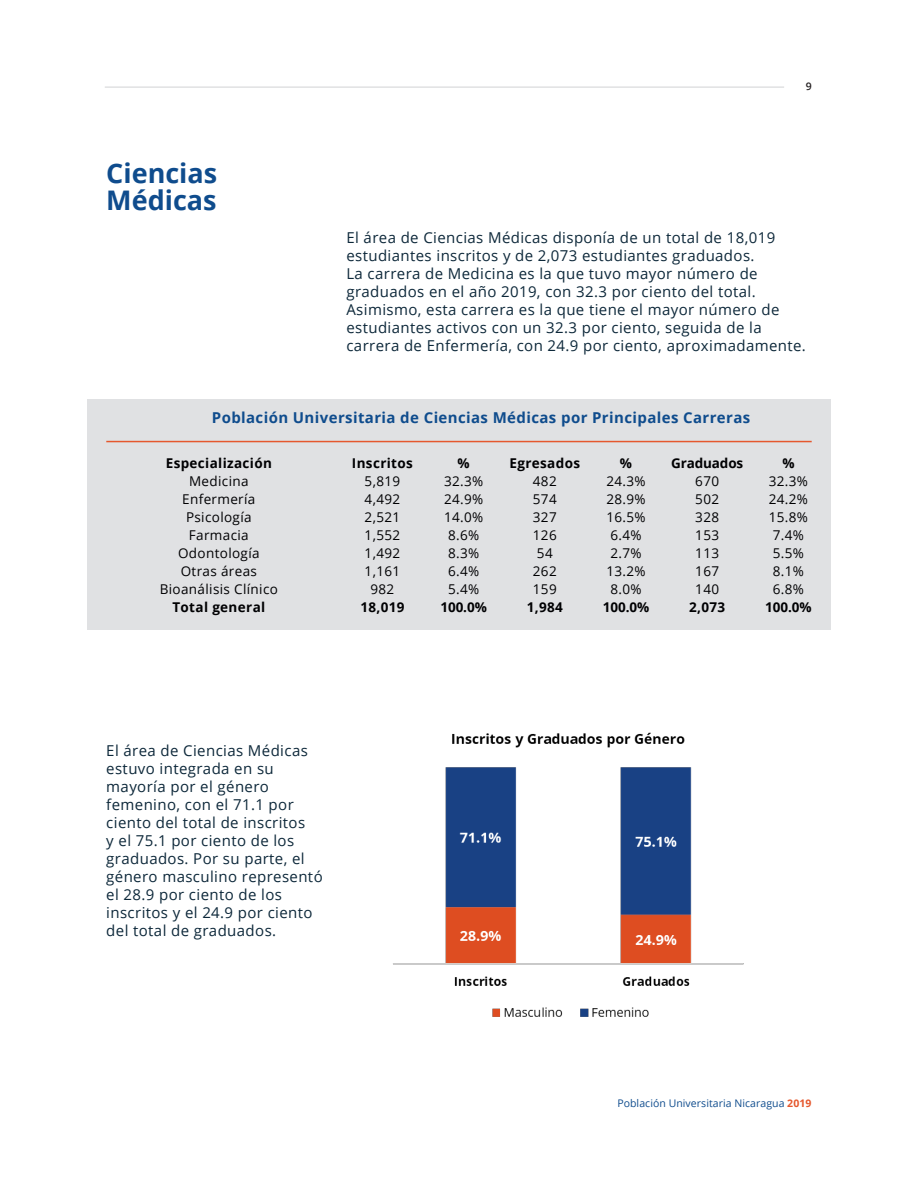
<style>
.page{position:relative;width:918px;height:1188px;background:#fff}
.page>*{position:absolute;margin:0;border:0;box-sizing:border-box;transform-origin:0 0}
.Título_de_capítulo{font:700 27px/27px "Open Sans";color:#0f4c8d}
.Texto_independiente{font:15px/18px "Open Sans";letter-spacing:.025em;color:#0d283a}
.Texto_independiente-2{font:700 15px "Open Sans";letter-spacing:.025em;color:#0f4c8d}
.Texto_independiente-3{font:13.5px "Open Sans";letter-spacing:.025em;color:#000002}
.Texto_independiente-4{font:700 13.5px "Open Sans";letter-spacing:.025em;color:#000002}
.Texto_independiente-5{font:700 13.5px "Open Sans";letter-spacing:-.01em;color:#000002}
.t1{font:10.5px "Open Sans";letter-spacing:.005em;color:#0f4c8d}
.t2{font:600 10.5px "Open Sans";color:#231f20}
.s1{font-weight:700;color:#e5582e}
</style>
<div class="page">
<hr style="left:105px;top:87px;width:679px;height:1px;background:#d1d2d4">
<div style="left:87px;top:400px;width:744px;height:230px;background:#e0e1e3"></div>
<img style="left:393px;top:732px;width:351px;height:285px">
<hr style="left:106px;top:441px;width:706px;height:1px;background:#e5582e">
<p class="Título_de_capítulo" style="left:106px;top:159px;width:112px">Ciencias<br>Médicas</p>
<p class="t2" style="left:806px;top:79px;width:7px">9</p>
<p class="Texto_independiente" style="left:346px;top:228px;width:461px">El área de Ciencias Médicas disponía de un total de 18,019 estudiantes inscritos y de 2,073 estudiantes graduados.<br>La carrera de Medicina es la que tuvo mayor número de graduados en el año 2019, con 32.3 por ciento del total.<br>Asimismo, esta carrera es la que tiene el mayor número de estudiantes activos con un 32.3 por ciento, seguida de la carrera de Enfermería, con 24.9 por ciento, aproximadamente.</p>
<p class="Texto_independiente-2" style="left:212px;top:407px;width:540px">Población Universitaria de Ciencias Médicas por Principales Carreras</p>
<p class="Texto_independiente-4" style="left:166px;top:454px;width:108px">Especialización</p>
<p class="Texto_independiente-3" style="left:189px;top:472px;width:61px">Medicina</p>
<p class="Texto_independiente-3" style="left:182px;top:490px;width:75px">Enfermería</p>
<p class="Texto_independiente-3" style="left:186px;top:508px;width:67px">Psicología</p>
<p class="Texto_independiente-3" style="left:189px;top:526px;width:61px">Farmacia</p>
<p class="Texto_independiente-3" style="left:178px;top:544px;width:83px">Odontología</p>
<p class="Texto_independiente-3" style="left:181px;top:562px;width:78px">Otras áreas</p>
<p class="Texto_independiente-3" style="left:160px;top:580px;width:120px">Bioanálisis Clínico</p>
<p class="Texto_independiente-4" style="left:172px;top:598px;width:94px">Total general</p>
<p class="Texto_independiente-4" style="left:352px;top:454px;width:62px">Inscritos</p>
<p class="Texto_independiente-3" style="left:365px;top:472px;width:37px">5,819</p>
<p class="Texto_independiente-3" style="left:365px;top:490px;width:37px">4,492</p>
<p class="Texto_independiente-3" style="left:365px;top:508px;width:37px">2,521</p>
<p class="Texto_independiente-3" style="left:365px;top:526px;width:37px">1,552</p>
<p class="Texto_independiente-3" style="left:365px;top:544px;width:37px">1,492</p>
<p class="Texto_independiente-3" style="left:365px;top:562px;width:37px">1,161</p>
<p class="Texto_independiente-3" style="left:371px;top:580px;width:25px">982</p>
<p class="Texto_independiente-4" style="left:360px;top:598px;width:46px">18,019</p>
<p class="Texto_independiente-4" style="left:458px;top:454px;width:14px">%</p>
<p class="Texto_independiente-3" style="left:444px;top:472px;width:41px">32.3%</p>
<p class="Texto_independiente-3" style="left:444px;top:490px;width:41px">24.9%</p>
<p class="Texto_independiente-3" style="left:444px;top:508px;width:41px">14.0%</p>
<p class="Texto_independiente-3" style="left:448px;top:526px;width:33px">8.6%</p>
<p class="Texto_independiente-3" style="left:448px;top:544px;width:33px">8.3%</p>
<p class="Texto_independiente-3" style="left:448px;top:562px;width:33px">6.4%</p>
<p class="Texto_independiente-3" style="left:448px;top:580px;width:33px">5.4%</p>
<p class="Texto_independiente-4" style="left:440px;top:598px;width:48px">100.0%</p>
<p class="Texto_independiente-4" style="left:510px;top:454px;width:72px">Egresados</p>
<p class="Texto_independiente-3" style="left:533px;top:472px;width:25px">482</p>
<p class="Texto_independiente-3" style="left:533px;top:490px;width:25px">574</p>
<p class="Texto_independiente-3" style="left:533px;top:508px;width:25px">327</p>
<p class="Texto_independiente-3" style="left:533px;top:526px;width:25px">126</p>
<p class="Texto_independiente-3" style="left:537px;top:544px;width:17px">54</p>
<p class="Texto_independiente-3" style="left:533px;top:562px;width:25px">262</p>
<p class="Texto_independiente-3" style="left:533px;top:580px;width:25px">159</p>
<p class="Texto_independiente-4" style="left:527px;top:598px;width:38px">1,984</p>
<p class="Texto_independiente-4" style="left:620px;top:454px;width:14px">%</p>
<p class="Texto_independiente-3" style="left:606px;top:472px;width:41px">24.3%</p>
<p class="Texto_independiente-3" style="left:606px;top:490px;width:41px">28.9%</p>
<p class="Texto_independiente-3" style="left:606px;top:508px;width:41px">16.5%</p>
<p class="Texto_independiente-3" style="left:610px;top:526px;width:33px">6.4%</p>
<p class="Texto_independiente-3" style="left:610px;top:544px;width:33px">2.7%</p>
<p class="Texto_independiente-3" style="left:606px;top:562px;width:41px">13.2%</p>
<p class="Texto_independiente-3" style="left:610px;top:580px;width:33px">8.0%</p>
<p class="Texto_independiente-4" style="left:603px;top:598px;width:48px">100.0%</p>
<p class="Texto_independiente-5" style="left:671px;top:454px;width:74px">Graduados</p>
<p class="Texto_independiente-3" style="left:695px;top:472px;width:25px">670</p>
<p class="Texto_independiente-3" style="left:695px;top:490px;width:25px">502</p>
<p class="Texto_independiente-3" style="left:695px;top:508px;width:25px">328</p>
<p class="Texto_independiente-3" style="left:695px;top:526px;width:25px">153</p>
<p class="Texto_independiente-3" style="left:695px;top:544px;width:25px">113</p>
<p class="Texto_independiente-3" style="left:695px;top:562px;width:25px">167</p>
<p class="Texto_independiente-3" style="left:695px;top:580px;width:25px">140</p>
<p class="Texto_independiente-4" style="left:689px;top:598px;width:38px">2,073</p>
<p class="Texto_independiente-4" style="left:782px;top:454px;width:14px">%</p>
<p class="Texto_independiente-3" style="left:769px;top:472px;width:41px">32.3%</p>
<p class="Texto_independiente-3" style="left:769px;top:490px;width:41px">24.2%</p>
<p class="Texto_independiente-3" style="left:769px;top:508px;width:41px">15.8%</p>
<p class="Texto_independiente-3" style="left:773px;top:526px;width:33px">7.4%</p>
<p class="Texto_independiente-3" style="left:773px;top:544px;width:33px">5.5%</p>
<p class="Texto_independiente-3" style="left:773px;top:562px;width:33px">8.1%</p>
<p class="Texto_independiente-3" style="left:773px;top:580px;width:33px">6.8%</p>
<p class="Texto_independiente-4" style="left:765px;top:598px;width:48px">100.0%</p>
<p class="Texto_independiente" style="left:106px;top:741px;width:218px">El área de Ciencias Médicas estuvo integrada en su mayoría por el género femenino, con el 71.1 por ciento del total de inscritos<br>y el 75.1 por ciento de los graduados. Por su parte, el género masculino representó el 28.9 por ciento de los inscritos y el 24.9 por ciento del total de graduados.</p>
<p class="t1" style="left:617px;top:1096px;width:196px">Población Universitaria Nicaragua <span class="s1">2019</span></p>
</div>
